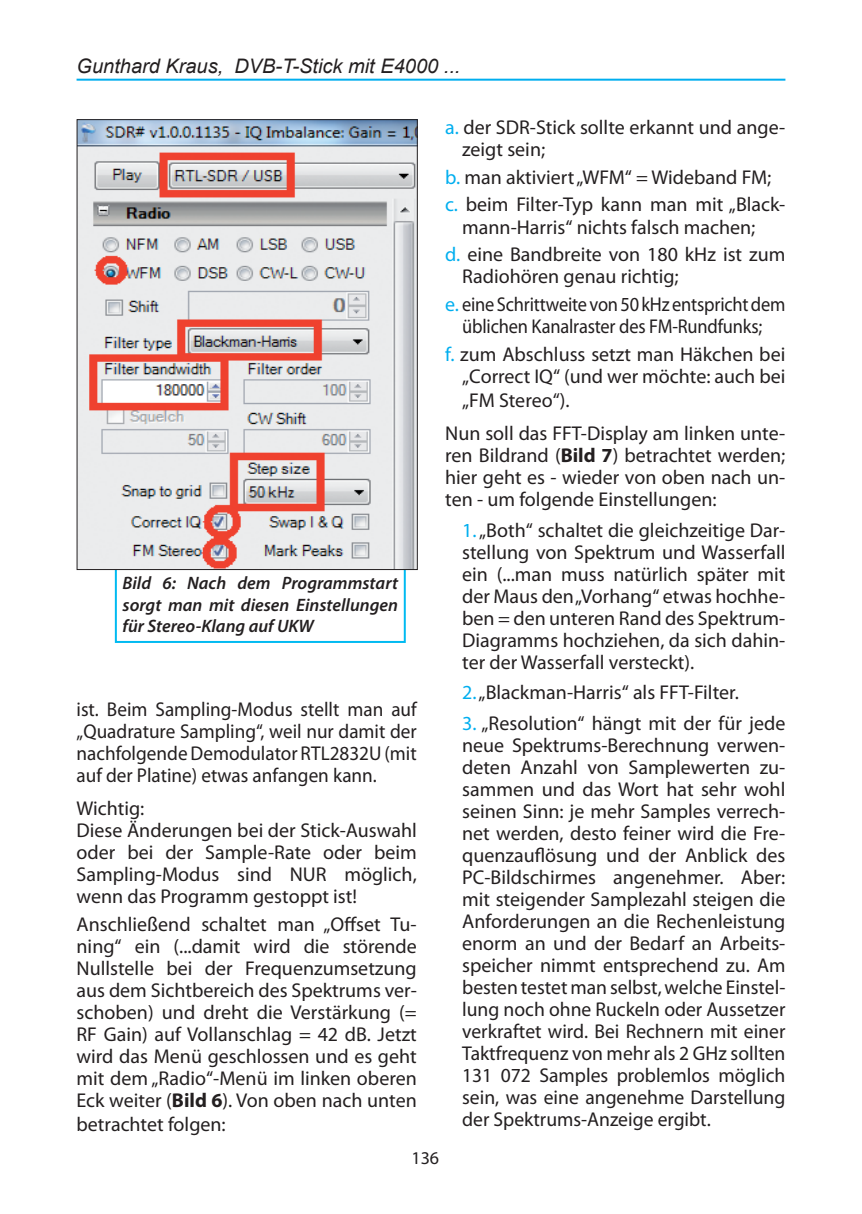
<style>
.page{position:relative;width:862px;height:1214px;background:#fff}
.page>*{position:absolute;margin:0;border:0;box-sizing:border-box;transform-origin:0 0}
.t1{font:20px/22px "Myriad Pro";color:#231f20}
.t2{font:20px/22px "Myriad Pro";color:#231f20;text-align:justify;scale:.96 1}
.t3{font:20px/27.6px "Myriad Pro";color:#231f20;text-align:center;scale:.92 1}
.t4{font:italic 20px "Arial";color:#231f20}
.t5{font:italic 600 18px/21.6px "Myriad Pro";color:#231f20;text-align:justify}
.t6{font:18px "Myriad Pro";color:#231f20}
.s1{font-weight:700}
.s2{color:#00aeef}
</style>
<div class="page">
<hr style="left:77px;top:79px;width:708px;height:2px;background:#00aeef">
<div style="left:115px;top:475px;width:291px;height:168px;border:2px solid #00baf1"></div>
<img style="left:79px;top:121px;width:337px;height:447px">
<div style="left:77px;top:119px;width:341px;height:451px;border:1px solid #231f20"></div>
<p class="t4" style="left:77px;top:53px;width:385px">Gunthard Kraus, DVB-T-Stick mit E4000 ...</p>
<p class="t5" style="left:122px;top:572px;width:277px">Bild 6: Nach dem Programmstart sorgt man mit diesen Einstellungen für Stereo-Klang auf UKW</p>
<p class="t2" style="left:77px;top:697px;width:356px">ist. Beim Sampling-Modus stellt man auf „Quadrature Sampling“, weil nur damit der nachfolgende Demodulator RTL2832U (mit auf der Platine) etwas anfangen kann.</p>
<p class="t1" style="left:77px;top:796px;width:342px">Wichtig:<br>Diese Änderungen bei der Stick-Auswahl oder bei der Sample-Rate oder beim<br>Sampling-Modus sind NUR möglich, wenn das Programm gestoppt ist!</p>
<p class="t1" style="left:77px;top:912px;width:342px;text-align:justify">Anschließend schaltet man „Offset Tu&shy;ning“ ein (...damit wird die störende Nullstelle bei der Frequenzumsetzung aus dem Sichtbereich des Spektrums ver&shy;schoben) und dreht die Verstärkung (= RF Gain) auf Vollanschlag = 42 dB. Jetzt wird das Menü geschlossen und es geht mit dem „Radio“-Menü im linken oberen Eck weiter (<span class="s1">Bild 6</span>). Von oben nach unten</p>
<p class="t1" style="left:77px;top:1112px;width:151px">betrachtet folgen:</p>
<p class="t1" style="left:462px;top:116px;width:325px;text-indent:-17px"><span class="s2">a.</span> der SDR-Stick sollte erkannt und ange&shy;zeigt sein;</p>
<p class="t1" style="left:445px;top:163px;width:342px;line-height:27.6px"><span class="s2">b.</span> man aktiviert „WFM“ = Wideband FM; <span class="s2">c.</span> beim Filter-Typ kann man mit „Black-</p>
<p class="t1" style="left:445px;top:213px;width:342px;line-height:27.6px;text-indent:17px">mann-Harris“ nichts falsch machen;<br><span class="s2">d.</span> eine Bandbreite von 180 kHz ist zum</p>
<p class="t1" style="left:445px;top:262px;width:342px;line-height:27.8px;text-indent:17px">Radiohören genau richtig;<br><span class="s2">e.</span> eine Schrittweite von 50 kHz entspricht dem</p>
<p class="t3" style="left:445px;top:312px;width:371px">üblichen Kanalraster des FM-Rundfunks;<br><span class="s2">f.</span> zum Abschluss setzt man Häkchen bei</p>
<p class="t1" style="left:462px;top:363px;width:325px;line-height:24px">„Correct IQ“ (und wer möchte: auch bei „FM Stereo“).</p>
<p class="t1" style="left:445px;top:422px;width:342px;text-align:justify">Nun soll das FFT-Display am linken unte&shy;ren Bildrand (<span class="s1">Bild 7</span>) betrachtet werden; hier geht es - wieder von oben nach un&shy;ten - um folgende Einstellungen:</p>
<p class="t1" style="left:462px;top:518px;width:325px;text-align:justify"><span class="s2">1.</span> „Both“ schaltet die gleichzeitige Dar&shy;stellung von Spektrum und Wasserfall ein (...man muss natürlich später mit der Maus den „Vorhang“ etwas hochhe&shy;ben = den unteren Rand des Spektrum-Diagramms hochziehen, da sich dahin&shy;ter der Wasserfall versteckt).</p>
<p class="t1" style="left:462px;top:681px;width:278px"><span class="s2">2.</span> „Blackman-Harris“ als FFT-Filter.</p>
<p class="t1" style="left:462px;top:711px;width:325px;text-align:justify"><span class="s2">3.</span> „Resolution“ hängt mit der für jede neue Spektrums-Berechnung verwen&shy;deten Anzahl von Samplewerten zu&shy;sammen und das Wort hat sehr wohl seinen Sinn: je mehr Samples verrech&shy;net werden, desto feiner wird die Fre&shy;quenzauflösung und der Anblick des PC-Bildschirmes angenehmer. Aber: mit steigender Samplezahl steigen die Anforderungen an die Rechenleistung enorm an und der Bedarf an Arbeits&shy;speicher nimmt entsprechend zu. Am besten testet man selbst, welche Einstel&shy;lung noch ohne Ruckeln oder Aussetzer verkraftet wird. Bei Rechnern mit einer Taktfrequenz von mehr als 2 GHz sollten 131 072 Samples problemlos möglich sein, was eine angenehme Darstellung der Spektrums-Anzeige ergibt.</p>
<p class="t6" style="left:411px;top:1147px;width:29px">136</p>
</div>
